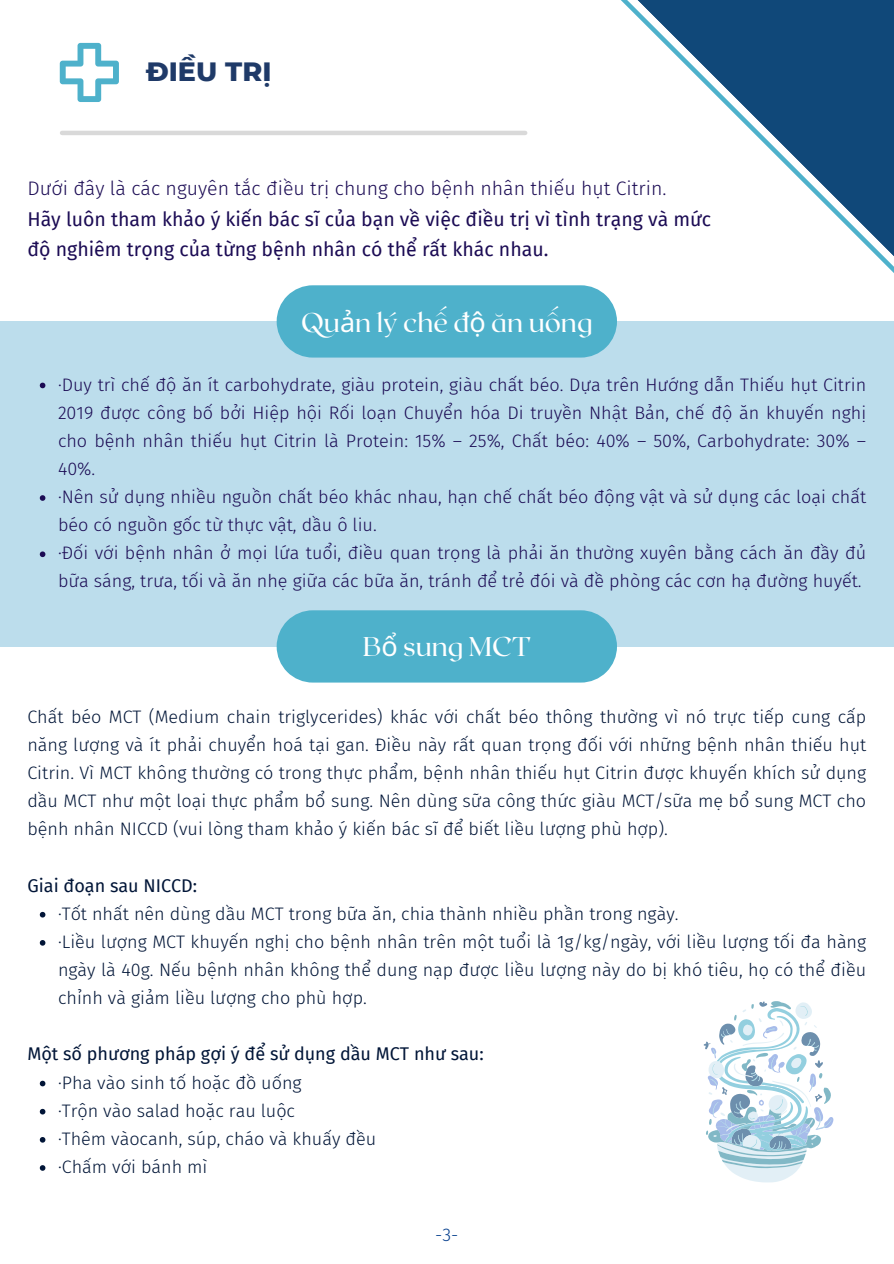
<style>
.page{position:relative;width:894px;height:1264px;background:#fff}
.page>*{position:absolute;margin:0;border:0;box-sizing:border-box;transform-origin:0 0}
.t1{font:27px "Roxborough CF";color:#fff}
.t2{font:800 27px "Montserrat";color:#1f3a68}
.t3{font:19.5px/30.3px "Fira Sans";color:#1b0b54}
.t4{font:300 19.5px "Fira Sans";color:#1b0b54}
.t5{font:300 18px/28.2px "Fira Sans";color:#011537;text-align:justify}
.t6{font:300 18px/28.2px "Fira Sans";color:#1b0b54}
.t7{font:18px "Fira Sans";color:#011537}
.t8{font:300 18px "Fira Sans";color:#053f8d}
.s1{font-family:"Noto Sans"}
</style>
<div class="page">
<div style="left:0;top:321px;width:893px;height:325px;background:#bcddec"></div>
<hr style="left:62px;top:131px;width:463px;height:4px;background:#d9d9d9">
<svg style="left:489px;top:0;width:404px;height:358px"></svg>
<svg style="left:60px;top:43px;width:59px;height:59px"></svg>
<div style="left:276px;top:610px;width:340px;height:72px;background:#4eb1cb"></div>
<svg style="left:40px;top:911px;width:5px;height:6px"></svg>
<svg style="left:40px;top:940px;width:5px;height:5px"></svg>
<svg style="left:40px;top:1080px;width:5px;height:6px"></svg>
<svg style="left:40px;top:1108px;width:5px;height:6px"></svg>
<svg style="left:40px;top:1137px;width:5px;height:5px"></svg>
<svg style="left:40px;top:1165px;width:5px;height:5px"></svg>
<svg style="left:703px;top:1001px;width:129px;height:181px"></svg>
<div style="left:276px;top:285px;width:340px;height:72px;background:#4eb1cb"></div>
<svg style="left:40px;top:382px;width:5px;height:6px"></svg>
<svg style="left:40px;top:495px;width:5px;height:6px"></svg>
<svg style="left:40px;top:551px;width:5px;height:6px"></svg>
<p class="t2" style="left:146px;top:55px;width:127px">ĐIỀU TRỊ</p>
<p class="t4" style="left:27px;top:177px;width:640px">Dưới đây là các nguyên tắc điều trị chung cho bệnh nhân thiếu hụt Citrin.</p>
<p class="t3" style="left:27px;top:204px;width:685px">Hãy luôn tham khảo ý kiến bác sĩ của bạn về việc điều trị vì tình trạng và mức độ nghiêm trọng của từng bệnh nhân có thể rất khác nhau.</p>
<p class="t1" style="left:301px;top:305px;width:293px">Qu<span class="s1">ả</span>n lý chế đ<span class="s1">ộ</span> ăn uống</p>
<p class="t6" style="left:58px;top:370px;width:809px;text-align:justify">·Duy trì chế độ ăn ít carbohydrate, giàu protein, giàu chất béo. Dựa trên Hướng dẫn Thiếu hụt Citrin 2019 được công bố bởi Hiệp hội Rối loạn Chuyển hóa Di truyền Nhật Bản, chế độ ăn khuyến nghị cho bệnh nhân thiếu hụt Citrin là Protein: 15% – 25%, Chất béo: 40% – 50%, Carbohydrate: 30% – 40%.</p>
<p class="t6" style="left:58px;top:483px;width:809px">·Nên sử dụng nhiều nguồn chất béo khác nhau, hạn chế chất béo động vật và sử dụng các loại chất béo có nguồn gốc từ thực vật, dầu ô liu.</p>
<p class="t6" style="left:58px;top:539px;width:809px">·Đối với bệnh nhân ở mọi lứa tuổi, điều quan trọng là phải ăn thường xuyên bằng cách ăn đầy đủ bữa sáng, trưa, tối và ăn nhẹ giữa các bữa ăn, tránh để trẻ đói và đề phòng các cơn hạ đường huyết.</p>
<p class="t1" style="left:363px;top:629px;width:169px">B<span class="s1">ổ</span> sung MCT</p>
<h1 class="t5" style="left:27px;top:702px;width:840px">Chất béo MCT (Medium chain triglycerides) khác với chất béo thông thường vì nó trực tiếp cung cấp năng lượng và ít phải chuyển hoá tại gan. Điều này rất quan trọng đối với những bệnh nhân thiếu hụt Citrin. Vì MCT không thường có trong thực phẩm, bệnh nhân thiếu hụt Citrin được khuyến khích sử dụng dầu MCT như một loại thực phẩm bổ sung. Nên dùng sữa công thức giàu MCT/sữa mẹ bổ sung MCT cho bệnh nhân NICCD (vui lòng tham khảo ý kiến bác sĩ để biết liều lượng phù hợp).</h1>
<p class="t7" style="left:27px;top:874px;width:171px">Giai đoạn sau NICCD:</p>
<p class="t5" style="left:58px;top:899px;width:621px">·Tốt nhất nên dùng dầu MCT trong bữa ăn, chia thành nhiều phần trong ngày.</p>
<h2 class="t5" style="left:58px;top:927px;width:809px">·Liều lượng MCT khuyến nghị cho bệnh nhân trên một tuổi là 1g/kg/ngày, với liều lượng tối đa hàng ngày là 40g. Nếu bệnh nhân không thể dung nạp được liều lượng này do bị khó tiêu, họ có thể điều chỉnh và giảm liều lượng cho phù hợp.</h2>
<p class="t7" style="left:27px;top:1043px;width:457px">Một số phương pháp gợi ý để sử dụng dầu MCT như sau:</p>
<p class="t5" style="left:58px;top:1068px;width:245px">·Pha vào sinh tố hoặc đồ uống</p>
<p class="t5" style="left:58px;top:1096px;width:238px">·Trộn vào salad hoặc rau luộc</p>
<h2 class="t5" style="left:58px;top:1124px;width:319px">·Thêm vàocanh, súp, cháo và khuấy đều</h2>
<p class="t5" style="left:58px;top:1152px;width:151px">·Chấm với bánh mì</p>
<p class="t8" style="left:435px;top:1224px;width:25px">-3-</p>
</div>
